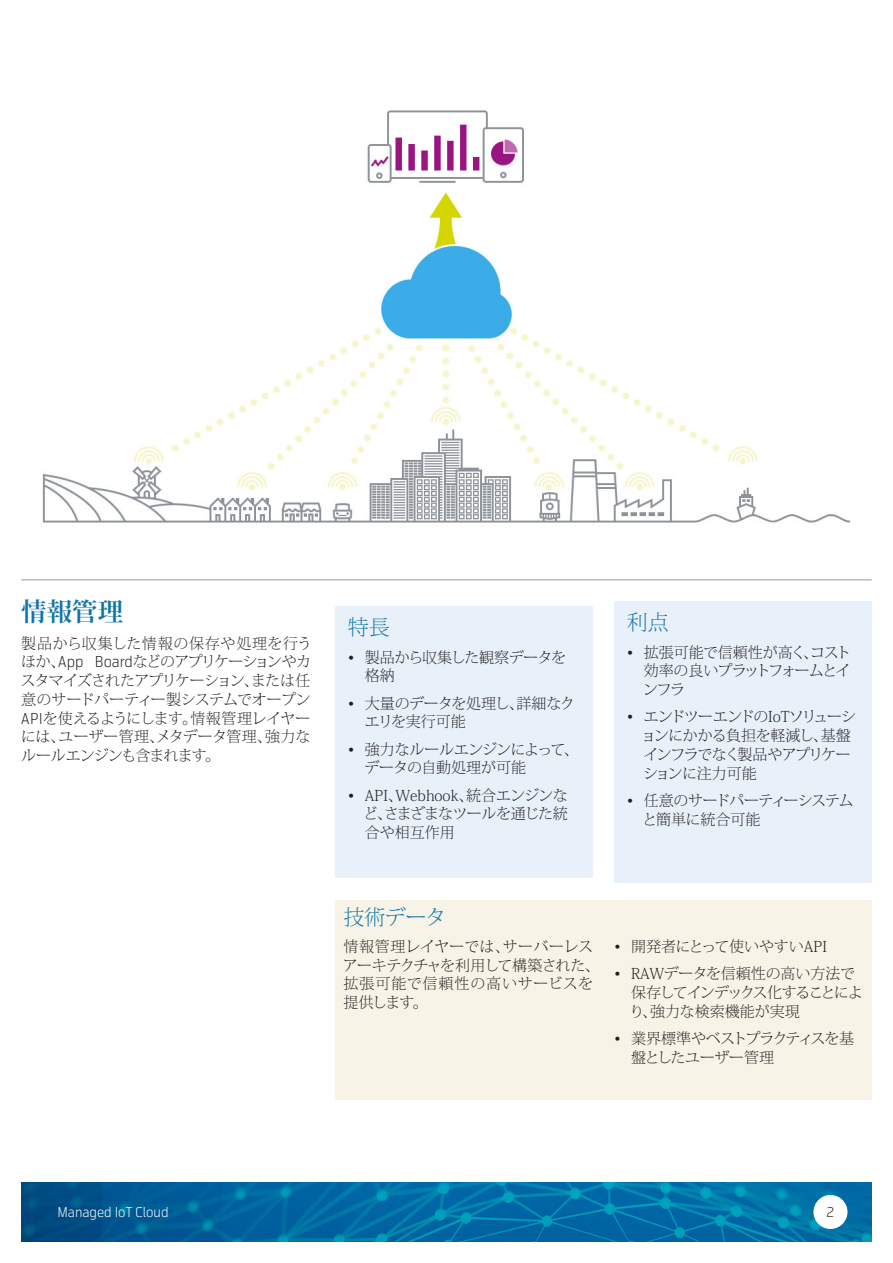
<style>
.page{position:relative;width:893px;height:1263px;background:#fff}
.page>*{position:absolute;margin:0;border:0;box-sizing:border-box;transform-origin:0 0}
.Grand_mellom_heading{font:700 25.5px "Koz Min Pr 6 N";color:#0f74a8}
.mellomheading_mincho{font:200 21px "Koz Min Pr 6 N";letter-spacing:-.005em;color:#0f74a8}
.Bullets_mincho{font:200 15px/18.8px "Koz Min Pr 6 N";letter-spacing:-.03em;color:#231f20}
.Brød_mincho{font:200 15px/18.8px "Koz Min Pr 6 N";letter-spacing:-.025em;color:#231f20}
.Brød_mincho-2{font:200 15px/18.8px "Koz Min Pr 6 N";letter-spacing:-.005em;color:#231f20}
.Bullets_mincho-2{font:200 15px/18.8px "Koz Min Pr 6 N";letter-spacing:-.06em;color:#231f20}
.Bullets_mincho-3{font:200 15px "Koz Min Pr 6 N";letter-spacing:-.005em;color:#231f20}
.t1{font:300 13.5px "Telenor";color:#fff}
.t2{font:300 13.5px "Telenor";color:#231f20}
.s1{font-family:"Telenor";font-weight:300}
</style>
<div class="page">
<img style="left:21px;top:1182px;width:851px;height:60px">
<div style="left:813px;top:1195px;width:34px;height:34px;background:#fff;border-radius:50%"></div>
<hr style="left:21px;top:579px;width:851px;height:1px;background:#959ca1">
<img style="left:42px;top:110px;width:809px;height:413px">
<div style="left:335px;top:606px;width:258px;height:272px;background:#e8f0f9"></div>
<div style="left:614px;top:601px;width:258px;height:282px;background:#e8f0f9"></div>
<div style="left:335px;top:900px;width:537px;height:199px;background:#f8f3e7"></div>
<p class="Grand_mellom_heading" style="left:21px;top:598px;width:104px">情報管理</p>
<p class="Brød_mincho" style="left:21px;top:634px;width:293px">製品から収集した情報の保存や処理を行うほか、<span class="s1">App Board</span>などのアプリケーションやカスタマイズされたアプリケーション、または任意のサードパーティー製システムでオープン<br><span class="s1">API</span>を使えるようにします。情報管理レイヤーには、ユーザー管理、メタデータ管理、強力なルールエンジンも含まれます。</p>
<p class="mellomheading_mincho" style="left:348px;top:616px;width:43px">特長</p>
<p class="Bullets_mincho" style="left:365px;top:648px;width:203px;text-indent:-17px">• 製品から収集した観察データを格納</p>
<p class="Bullets_mincho" style="left:365px;top:694px;width:212px;text-indent:-17px">• 大量のデータを処理し、詳細なクエリを実行可能</p>
<p class="Bullets_mincho" style="left:364px;top:740px;width:216px;text-indent:-17px">• 強力なルールエンジンによって、データの自動処理が可能</p>
<p class="Bullets_mincho" style="left:363px;top:786px;width:206px;text-align:justify;text-indent:-15px">• API、Webhook、統合エンジンなど、さまざまなツールを通じた統合や相互作用</p>
<p class="mellomheading_mincho" style="left:627px;top:611px;width:43px">利点</p>
<p class="Bullets_mincho" style="left:643px;top:643px;width:210px;text-align:justify;text-indent:-16px">• 拡張可能で信頼性が高く、コスト効率の良いプラットフォームとインフラ</p>
<p class="Bullets_mincho-2" style="left:641px;top:708px;width:216px;text-indent:-15px">• エンドツーエンドのIoTソリューションにかかる負担を軽減し、基盤インフラでなく製品やアプリケーションに注力可能</p>
<p class="Bullets_mincho" style="left:642px;top:791px;width:213px;text-indent:-15px">• 任意のサードパーティーシステムと簡単に統合可能</p>
<p class="mellomheading_mincho" style="left:344px;top:905px;width:104px">技術データ</p>
<p class="Brød_mincho-2" style="left:343px;top:937px;width:258px">情報管理レイヤーでは、サーバーレスアーキテクチャを利用して構築された、拡張可能で信頼性の高いサービスを提供します。</p>
<p class="Bullets_mincho-3" style="left:614px;top:938px;width:214px">• 開発者にとって使いやすいAPI</p>
<p class="Bullets_mincho" style="left:629px;top:964px;width:235px;text-indent:-15px">• RAWデータを信頼性の高い方法で保存してインデックス化することにより、強力な検索機能が実現</p>
<p class="Bullets_mincho" style="left:631px;top:1029px;width:225px;text-indent:-17px">• 業界標準やベストプラクティスを基盤としたユーザー管理</p>
<p class="t1" style="left:57px;top:1204px;width:113px">Managed IoT Cloud</p>
<p class="t2" style="left:827px;top:1204px;width:9px">2</p>
</div>
